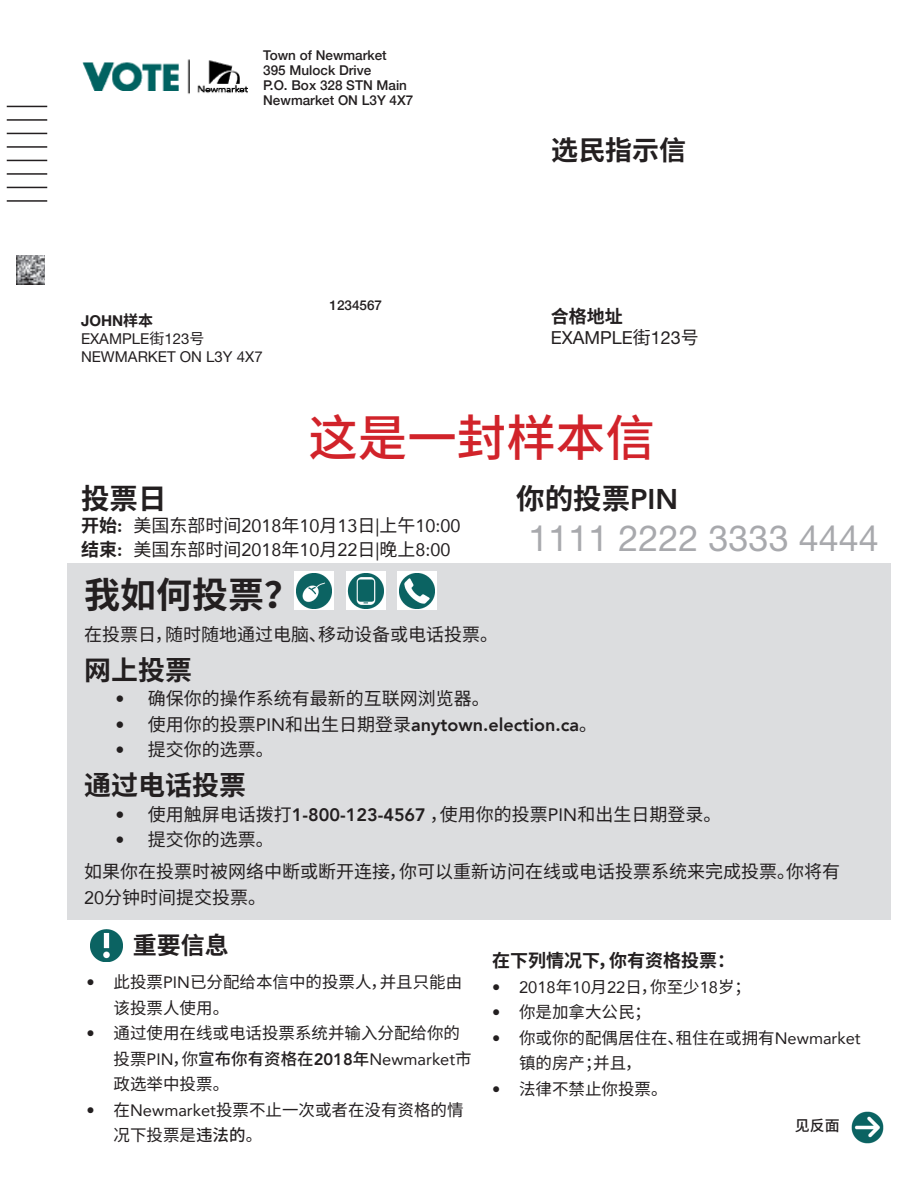
<style>
.page{position:relative;width:918px;height:1188px;background:#fff}
.page>*{position:absolute;margin:0;border:0;box-sizing:border-box;transform-origin:0 0}
.t1{font:500 49.5px "Source Han Sans CN";color:#d1232a}
.PIN{font:36px "Helvetica Neue Roman";color:#a8a9ad}
.big_bold_24{font:700 36px "Source Han Sans CN";color:#231f20}
.Big_Header{font:700 28.5px "Source Han Sans CN";color:#231f20}
.bold_18{font:700 27px "Source Han Sans CN";color:#231f20}
.Municipal_Election_t{font:700 27px "Source Han Sans CN";color:#231f20}
._2018_back_headings{font:700 24px "Source Han Sans CN";color:#231f20}
.t2{font:18px/25.5px "Source Han Sans CN";color:#231f20}
.t3{font:18px "Avenir";color:#231f20}
.t4{font:800 18px "Avenir";color:#231f20}
._2018_back_headings-2{font:700 18px "Source Han Sans CN";color:#231f20}
.t5{font:18px "Helvetica Neue Roman";color:#231f20}
._2018_back_headings-3{font:16.5px/25.5px "Source Han Sans CN";color:#231f20}
._2018_back_headings-4{font:16.5px "Avenir";color:#231f20}
.voter_address{font:15px "Helvetica Neue Roman";color:#231f20}
.voter_address-2{font:700 15px "Helvetica Neue";color:#231f20}
.t6{font:500 15px "Source Han Sans CN";color:#231f20}
.dli_seq_number{font:500 13.5px "Helvetica Neue";color:#231f20}
.s1{font-family:"Source Han Sans CN"}
.s2{font-family:"Avenir LT Com";font-weight:800}
.s3{font-family:"Source Han Sans CN";font-weight:700}
.s4{font-weight:800}
.s5{font-family:"Avenir"}
.s6{font-weight:400}
.s7{font-family:"Source Han Sans CN";font-weight:400}
.s8{font-family:"Avenir";font-weight:800}
.s9{font-weight:500}
</style>
<div class="page">
<div style="left:68px;top:564px;width:823px;height:356px;background:#dcdddf"></div>
<img style="left:294px;top:572px;width:39px;height:38px">
<img style="left:346px;top:572px;width:39px;height:38px">
<img style="left:398px;top:572px;width:39px;height:38px">
<img style="left:91px;top:930px;width:31px;height:32px">
<img style="left:851px;top:1111px;width:33px;height:33px">
<img style="left:82px;top:59px;width:166px;height:35px">
<img style="left:16px;top:256px;width:29px;height:28px">
<hr style="left:7px;top:106px;width:40px;height:1px;background:#231f20">
<hr style="left:7px;top:119px;width:40px;height:2px;background:#231f20">
<hr style="left:7px;top:133px;width:40px;height:1px;background:#231f20">
<hr style="left:7px;top:146px;width:40px;height:2px;background:#231f20">
<hr style="left:7px;top:160px;width:40px;height:1px;background:#231f20">
<hr style="left:7px;top:173px;width:40px;height:2px;background:#231f20">
<hr style="left:7px;top:187px;width:40px;height:1px;background:#231f20">
<hr style="left:7px;top:200px;width:40px;height:2px;background:#231f20">
<p class="dli_seq_number" style="left:263px;top:45px;width:125px">Town of Newmarket</p>
<p class="dli_seq_number" style="left:263px;top:60px;width:110px">395 Mulock Drive</p>
<p class="dli_seq_number" style="left:263px;top:75px;width:145px">P.O. Box 328 STN Main</p>
<p class="dli_seq_number" style="left:263px;top:90px;width:152px">Newmarket ON L3Y 4X7</p>
<p class="voter_address-2" style="left:81px;top:312px;width:74px">JOHN<span class="s1">样本</span></p>
<p class="voter_address" style="left:81px;top:330px;width:125px">EXAMPLE<span class="s1">街</span>123<span class="s1">号</span></p>
<p class="voter_address" style="left:81px;top:348px;width:183px">NEWMARKET ON L3Y 4X7</p>
<p class="dli_seq_number" style="left:330px;top:294px;width:54px">1234567</p>
<p class="Municipal_Election_t" style="left:551px;top:135px;width:136px">选民指示信</p>
<p class="_2018_back_headings-2" style="left:551px;top:306px;width:73px">合格地址</p>
<p class="t5" style="left:551px;top:326px;width:150px">EXAMPLE<span class="s1">街</span>123<span class="s1">号</span></p>
<p class="t1" style="left:308px;top:410px;width:348px">这是一封样本信</p>
<p class="Big_Header" style="left:81px;top:482px;width:87px">投票日</p>
<p class="Big_Header" style="left:516px;top:482px;width:164px">你的投票<span class="s2">PIN</span></p>
<p class="t3" style="left:81px;top:511px;width:381px"><span class="s3">开始</span><span class="s4">:</span> <span class="s1">美国东部时间</span>2018<span class="s1">年</span>10<span class="s1">月</span>13<span class="s1">日</span>|<span class="s1">上午</span>10:00</p>
<p class="t3" style="left:81px;top:535px;width:371px"><span class="s3">结束</span><span class="s4">:</span> <span class="s1">美国东部时间</span>2018<span class="s1">年</span>10<span class="s1">月</span>22<span class="s1">日</span>|<span class="s1">晚上</span>8:00</p>
<p class="PIN" style="left:528px;top:517px;width:352px">1111 2222 3333 4444</p>
<p class="big_bold_24" style="left:84px;top:575px;width:217px">我如何投票？</p>
<p class="t2" style="left:84px;top:622px;width:416px">在投票日，随时随地通过电脑、移动设备或电话投票。</p>
<p class="bold_18" style="left:84px;top:654px;width:109px">网上投票</p>
<p class="t2" style="left:116px;top:686px;width:376px"><span class="s5">•</span> 确保你的操作系统有最新的互联网浏览器。</p>
<p class="t4" style="left:116px;top:710px;width:483px"><span class="s6">•</span> <span class="s7">使用你的投票</span><span class="s6">PIN</span><span class="s7">和出生日期登录</span>anytown.election.ca<span class="s7">。</span></p>
<p class="t2" style="left:116px;top:737px;width:160px"><span class="s5">•</span> 提交你的选票。</p>
<p class="bold_18" style="left:84px;top:770px;width:163px">通过电话投票</p>
<p class="t2" style="left:116px;top:802px;width:608px"><span class="s5">•</span> 使用触屏电话拨打<span class="s8">1-800-123-4567</span> ，使用你的投票<span class="s5">PIN</span>和出生日期登录。</p>
<p class="t2" style="left:116px;top:827px;width:160px"><span class="s5">•</span> 提交你的选票。</p>
<p class="t2" style="left:84px;top:859px;width:757px">如果你在投票时被网络中断或断开连接，你可以重新访问在线或电话投票系统来完成投票。你将有<br><span class="s5">20</span>分钟时间提交投票。</p>
<p class="_2018_back_headings" style="left:133px;top:932px;width:97px">重要信息</p>
<p class="_2018_back_headings-3" style="left:114px;top:970px;width:350px;text-indent:-27px"><span class="s5">•</span> 此投票<span class="s5">PIN</span>已分配给本信中的投票人，并且只能由该投票人使用。</p>
<p class="_2018_back_headings-3" style="left:114px;top:1021px;width:360px;text-indent:-27px"><span class="s5">•</span> 通过使用在线或电话投票系统并输入分配给你的投票<span class="s5">PIN</span>，你<span class="s9">宣布你有资格在</span><span class="s8">2018</span><span class="s9">年</span><span class="s5">Newmarket</span>市政选举中投票。</p>
<p class="_2018_back_headings-3" style="left:114px;top:1097px;width:351px;text-indent:-27px"><span class="s5">•</span> 在<span class="s5">Newmarket</span>投票不止一次或者在没有资格的情况下投票是<span class="s9">违法的</span>。</p>
<p class="_2018_back_headings-2" style="left:492px;top:951px;width:244px">在下列情况下，你有资格投票：</p>
<p class="_2018_back_headings-4" style="left:492px;top:974px;width:260px">• 2018<span class="s1">年</span>10<span class="s1">月</span>22<span class="s1">日，你至少</span>18<span class="s1">岁；</span></p>
<p class="_2018_back_headings-3" style="left:492px;top:1000px;width:160px"><span class="s5">•</span> 你是加拿大公民；</p>
<p class="_2018_back_headings-3" style="left:519px;top:1025px;width:343px;text-indent:-27px"><span class="s5">•</span> 你或你的配偶居住在、租住在或拥有<span class="s5">Newmarket</span>镇的房产；并且，</p>
<p class="_2018_back_headings-3" style="left:492px;top:1076px;width:177px"><span class="s5">•</span> 法律不禁止你投票。</p>
<p class="t6" style="left:795px;top:1117px;width:46px">见反面</p>
</div>
